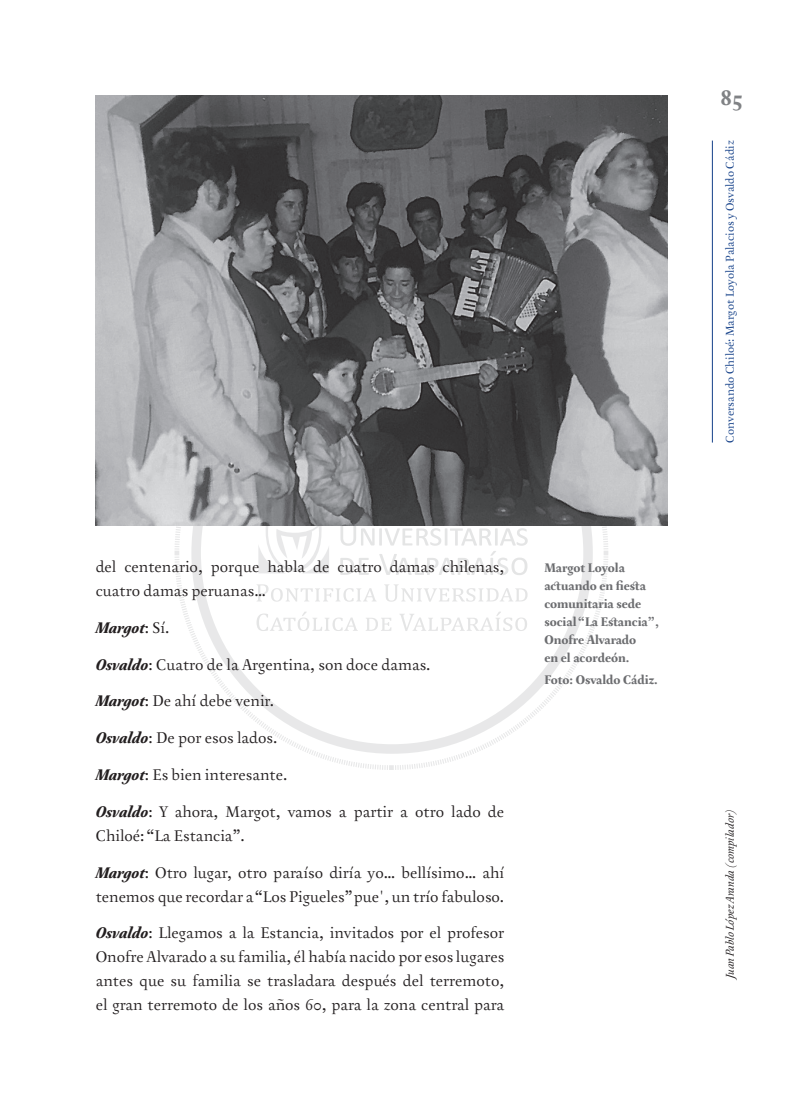
<style>
.page{position:relative;width:808px;height:1106px;background:#fff}
.page>*{position:absolute;margin:0;border:0;box-sizing:border-box;transform-origin:0 0}
.t1{font:700 22.5px "Australis Pro";color:#808285}
.t2{font:16.5px/24px "Australis Pro";color:#231f20}
.t3{font:italic 700 16.5px "Australis Pro";color:#231f20}
.t4{font:700 13.35px/18px "Australis Pro";color:#6c6d70}
.t5{font:12px "Australis Pro";color:#154189}
.t6{font:italic 12px "Australis Pro";color:#231f20}
.s1{font-weight:400;font-style:normal}
.s2{font-weight:700;font-style:italic}
</style>
<div class="page">
<hr style="left:712px;top:141px;width:1px;height:301px;background:#154189">
<svg style="left:173px;top:525px;width:437px;height:245px"></svg>
<div style="left:256px;top:495px;width:75px;height:80px;background:#fff"></div>
<svg style="left:258px;top:525px;width:71px;height:48px"></svg>
<svg style="left:340px;top:525px;width:188px;height:50px"></svg>
<svg style="left:256px;top:611px;width:271px;height:20px"></svg>
<svg style="left:257px;top:584px;width:271px;height:17px"></svg>
<img style="left:96px;top:96px;width:572px;height:429px">
<p class="t2" style="left:96px;top:555px;width:410px">del centenario, porque habla de cuatro damas chilenas, cuatro damas peruanas…</p>
<p class="t3" style="left:96px;top:618px;width:75px">Margot<span class="s1">: Sí.</span></p>
<p class="t2" style="left:96px;top:653px;width:336px"><span class="s2">Osvaldo</span>: Cuatro de la Argentina, son doce damas.</p>
<p class="t2" style="left:96px;top:689px;width:180px"><span class="s2">Margot</span>: De ahí debe venir.</p>
<p class="t2" style="left:96px;top:726px;width:183px"><span class="s2">Osvaldo</span>: De por esos lados.</p>
<p class="t2" style="left:96px;top:763px;width:193px"><span class="s2">Margot</span>: Es bien interesante.</p>
<p class="t2" style="left:96px;top:800px;width:410px"><span class="s2">Osvaldo</span>: Y ahora, Margot, vamos a partir a otro lado de<br>Chiloé: “La Estancia”.</p>
<p class="t2" style="left:96px;top:860px;width:410px"><span class="s2">Margot</span>: Otro lugar, otro paraíso diría yo… bellísimo… ahí tenemos que recordar a “Los Pigueles” pue', un trío fabuloso.</p>
<p class="t2" style="left:96px;top:921px;width:410px;text-align:justify"><span class="s2">Osvaldo</span>: Llegamos a la Estancia, invitados por el profesor Onofre Alvarado a su familia, él había nacido por esos lugares antes que su familia se trasladara después del terremoto, el gran terremoto de los años 60, para la zona central para</p>
<p class="t4" style="left:544px;top:558px;width:116px">Margot Loyola actuando en fiesta comunitaria sede social “La Estancia”,<br>Onofre Alvarado<br>en el acordeón.</p>
<p class="t4" style="left:544px;top:671px;width:115px">Foto: Osvaldo Cádiz.</p>
<h1 class="t1" style="left:720px;top:85px;width:24px">85</h1>
<p class="t5" style="left:723px;top:442px;width:303px;rotate:-90deg">Conversando Chiloé: Margot Loyola Palacios y Osvaldo Cádiz</p>
<p class="t6" style="left:723px;top:978px;width:171px;rotate:-90deg">Juan Pablo López Aranda (compilador)</p>
</div>
